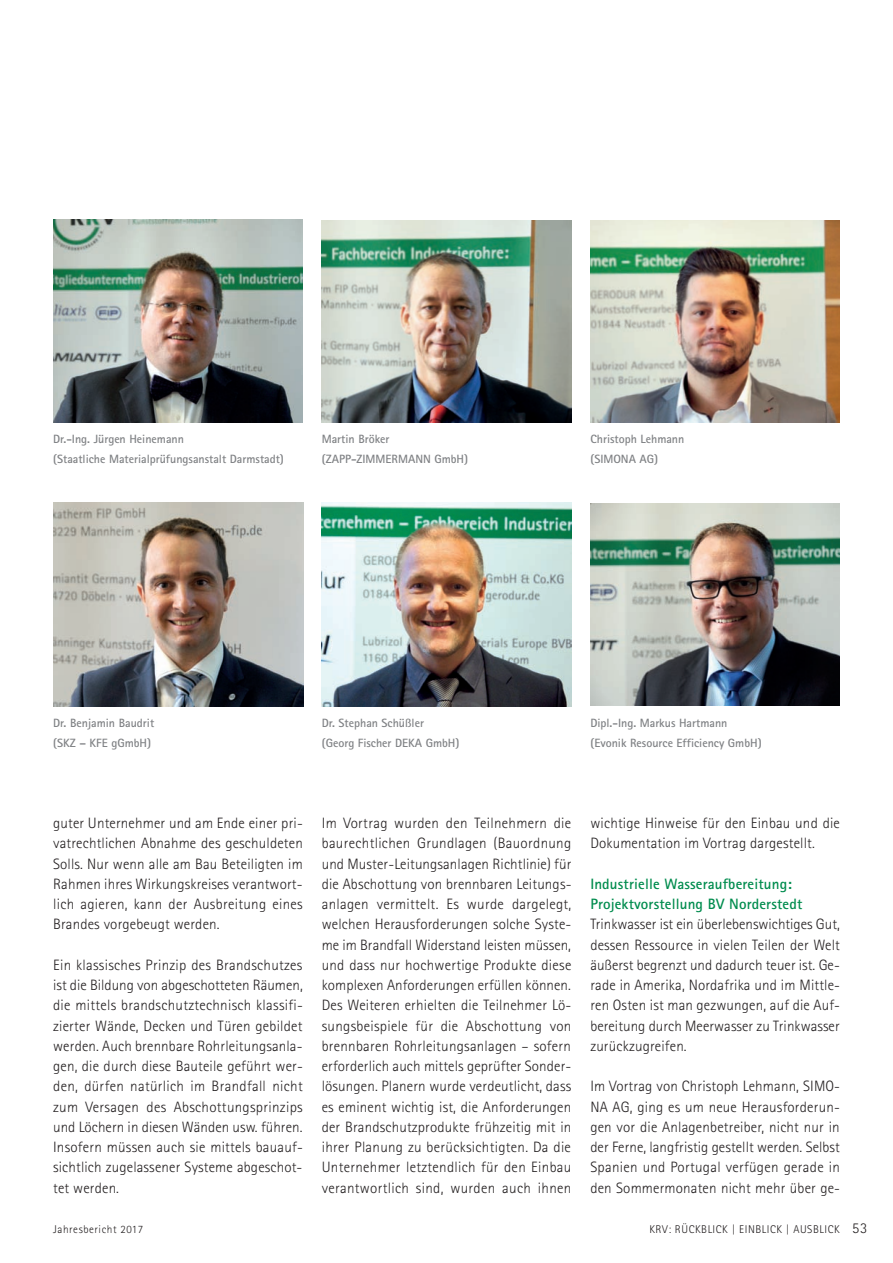
<style>
.page{position:relative;width:893px;height:1263px;background:#fff}
.page>*{position:absolute;margin:0;border:0;box-sizing:border-box;transform-origin:0 0}
.t1{font:300 15px/20.2px "Rotis Sans Serif";letter-spacing:.01em;color:#231f20;text-align:justify}
.t2{font:700 15px/20.2px "Rotis Sans Serif";letter-spacing:.01em;color:#008c4e}
.t3{font:700 12px/20.2px "Rotis Sans Serif";color:#808285}
.t4{font:300 11.25px "Rotis Sans Serif";letter-spacing:.05em;color:#231f20}
.s1{font-size:15px}
</style>
<div class="page">
<img style="left:53px;top:503px;width:250px;height:203px">
<img style="left:53px;top:220px;width:250px;height:202px">
<img style="left:322px;top:220px;width:249px;height:202px">
<img style="left:590px;top:220px;width:250px;height:202px">
<img style="left:322px;top:503px;width:249px;height:203px">
<img style="left:590px;top:503px;width:250px;height:203px">
<p class="t3" style="left:53px;top:430px;width:232px">Dr.-Ing. Jürgen Heinemann<br>(Staatliche Materialprüfungsanstalt Darmstadt)</p>
<p class="t3" style="left:322px;top:430px;width:148px">Martin Bröker (ZAPP-ZIMMERMANN GmbH)</p>
<p class="t3" style="left:590px;top:430px;width:96px">Christoph Lehmann (SIMONA AG)</p>
<p class="t3" style="left:53px;top:714px;width:103px">Dr. Benjamin Baudrit (SKZ – KFE gGmbH)</p>
<p class="t3" style="left:322px;top:714px;width:139px">Dr. Stephan Schüßler (Georg Fischer DEKA GmbH)</p>
<p class="t3" style="left:590px;top:714px;width:173px">Dipl.-Ing. Markus Hartmann (Evonik Resource Efficiency GmbH)</p>
<p class="t1" style="left:53px;top:814px;width:251px">guter Unternehmer und am Ende einer pri&shy;vatrechtlichen Abnahme des geschuldeten Solls. Nur wenn alle am Bau Beteiligten im Rahmen ihres Wirkungskreises verantwort&shy;lich agieren, kann der Ausbreitung eines Brandes vorgebeugt werden.</p>
<p class="t1" style="left:53px;top:956px;width:251px">Ein klassisches Prinzip des Brandschutzes ist die Bildung von abgeschotteten Räumen, die mittels brandschutztechnisch klassifi&shy;zierter Wände, Decken und Türen gebildet werden. Auch brennbare Rohrleitungsanla&shy;gen, die durch diese Bauteile geführt wer&shy;den, dürfen natürlich im Brandfall nicht zum Versagen des Abschottungsprinzips und Löchern in diesen Wänden usw. führen.<br>Insofern müssen auch sie mittels bauauf&shy;sichtlich zugelassener Systeme abgeschot&shy;tet werden.</p>
<p class="t1" style="left:322px;top:814px;width:251px">Im Vortrag wurden den Teilnehmern die baurechtlichen Grundlagen (Bauordnung und Muster-Leitungsanlagen Richtlinie) für die Abschottung von brennbaren Leitungs&shy;anlagen vermittelt. Es wurde dargelegt, welchen Herausforderungen solche Syste&shy;me im Brandfall Widerstand leisten müssen, und dass nur hochwertige Produkte diese komplexen Anforderungen erfüllen können.<br>Des Weiteren erhielten die Teilnehmer Lö&shy;sungsbeispiele für die Abschottung von brennbaren Rohrleitungsanlagen – sofern erforderlich auch mittels geprüfter Sonder&shy;lösungen. Planern wurde verdeutlicht, dass es eminent wichtig ist, die Anforderungen der Brandschutzprodukte frühzeitig mit in ihrer Planung zu berücksichtigten. Da die Unternehmer letztendlich für den Einbau verantwortlich sind, wurden auch ihnen</p>
<p class="t1" style="left:590px;top:814px;width:251px">wichtige Hinweise für den Einbau und die<br>Dokumentation im Vortrag dargestellt.</p>
<p class="t2" style="left:590px;top:875px;width:213px">Industrielle Wasseraufbereitung:<br>Projektvorstellung BV Norderstedt</p>
<p class="t1" style="left:590px;top:915px;width:251px">Trinkwasser ist ein überlebenswichtiges Gut, dessen Ressource in vielen Teilen der Welt äußerst begrenzt und dadurch teuer ist. Ge&shy;rade in Amerika, Nordafrika und im Mittle&shy;ren Osten ist man gezwungen, auf die Auf&shy;bereitung durch Meerwasser zu Trinkwasser zurückzugreifen.</p>
<p class="t1" style="left:590px;top:1077px;width:251px">Im Vortrag von Christoph Lehmann, SIMO-NA AG, ging es um neue Herausforderun&shy;gen vor die Anlagenbetreiber, nicht nur in der Ferne, langfristig gestellt werden. Selbst Spanien und Portugal verfügen gerade in den Sommermonaten nicht mehr über ge-</p>
<p class="t4" style="left:53px;top:1225px;width:92px">Jahresbericht 2017</p>
<p class="t4" style="left:649px;top:1225px;width:219px">KRV: RÜCKBLICK | EINBLICK | AUSBLICK <span class="s1">53</span></p>
</div>
